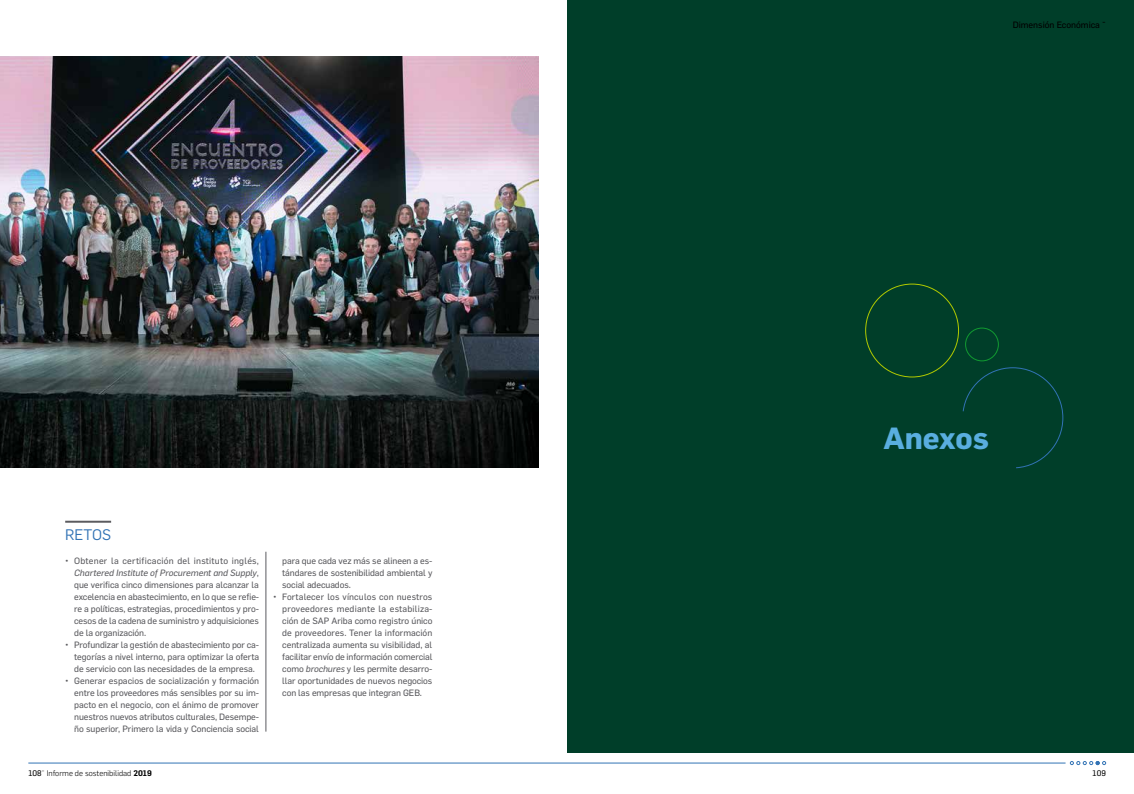
<style>
.page{position:relative;width:1134px;height:794px;background:#fff}
.page>*{position:absolute;margin:0;border:0;box-sizing:border-box;transform-origin:0 0}
.t1{font:700 30px "Flama";color:#59aedf}
.t2{font:15px "Flama";color:#3273b5}
.t3{font:9px/12px "Flama Basic";letter-spacing:-.01em;color:#5b5b5f;text-align:justify}
.t4{font:9px "Flama Basic";color:#000}
.t5{font:300 8px "Flama";color:#000}
.t6{font:8px "Flama Basic";color:#000}
.s1{font-style:italic}
.s2{font-family:"Flama Basic";font-weight:400}
.s3{font-weight:600}
</style>
<div class="page">
<hr style="left:65px;top:521px;width:46px;height:2px;background:#5b5b5f">
<img style="left:0;top:56px;width:539px;height:412px">
<hr style="left:266px;top:552px;width:1px;height:179px;background:#5b5b5f">
<div style="left:567px;top:0;width:567px;height:752px;background:#003e29"></div>
<div style="left:965px;top:327px;width:34px;height:34px;border:1px solid #119a31;border-radius:50%"></div>
<svg style="left:962px;top:367px;width:102px;height:102px"></svg>
<hr style="left:28px;top:763px;width:1037px;height:1px;background:#3273b5">
<svg style="left:1070px;top:761px;width:36px;height:4px"></svg>
<h2 class="t2" style="left:65px;top:524px;width:47px">RETOS</h2>
<p class="t3" style="left:74px;top:554px;width:186px;text-indent:-9px">• Obtener la certificación del instituto inglés, <span class="s1">Chartered Institute of Procurement and Supply</span>, que verifica cinco dimensiones para alcanzar la excelencia en abastecimiento, en lo que se refie&shy;re a políticas, estrategias, procedimientos y pro&shy;cesos de la cadena de suministro y adquisiciones de la organización.</p>
<p class="t3" style="left:74px;top:638px;width:186px;text-indent:-9px">• Profundizar la gestión de abastecimiento por ca&shy;tegorías a nivel interno, para optimizar la oferta de servicio con las necesidades de la empresa.</p>
<p class="t3" style="left:74px;top:674px;width:186px;text-indent:-9px">• Generar espacios de socialización y formación entre los proveedores más sensibles por su im&shy;pacto en el negocio, con el ánimo de promover nuestros nuevos atributos culturales, Desempe&shy;ño superior, Primero la vida y Conciencia social</p>
<p class="t3" style="left:282px;top:554px;width:152px">para que cada vez más se alineen a es&shy;tándares de sostenibilidad ambiental y social adecuados.</p>
<p class="t3" style="left:282px;top:590px;width:152px;text-indent:-9px">• Fortalecer los vínculos con nuestros proveedores mediante la estabiliza&shy;ción de SAP Ariba como registro único de proveedores. Tener la información centralizada aumenta su visibilidad, al facilitar envío de información comercial como <span class="s1">brochures</span> y les permite desarro&shy;llar oportunidades de nuevos negocios con las empresas que integran GEB.</p>
<p class="t4" style="left:1013px;top:18px;width:95px">Dimensión Económica ¯</p>
<h1 class="t1" style="left:883px;top:416px;width:107px">Anexos</h1>
<p class="t5" style="left:28px;top:768px;width:125px"><span class="s2">108</span>¯ Informe de sostenibilidad <span class="s3">2019</span></p>
<p class="t6" style="left:1093px;top:767px;width:15px">109</p>
</div>
